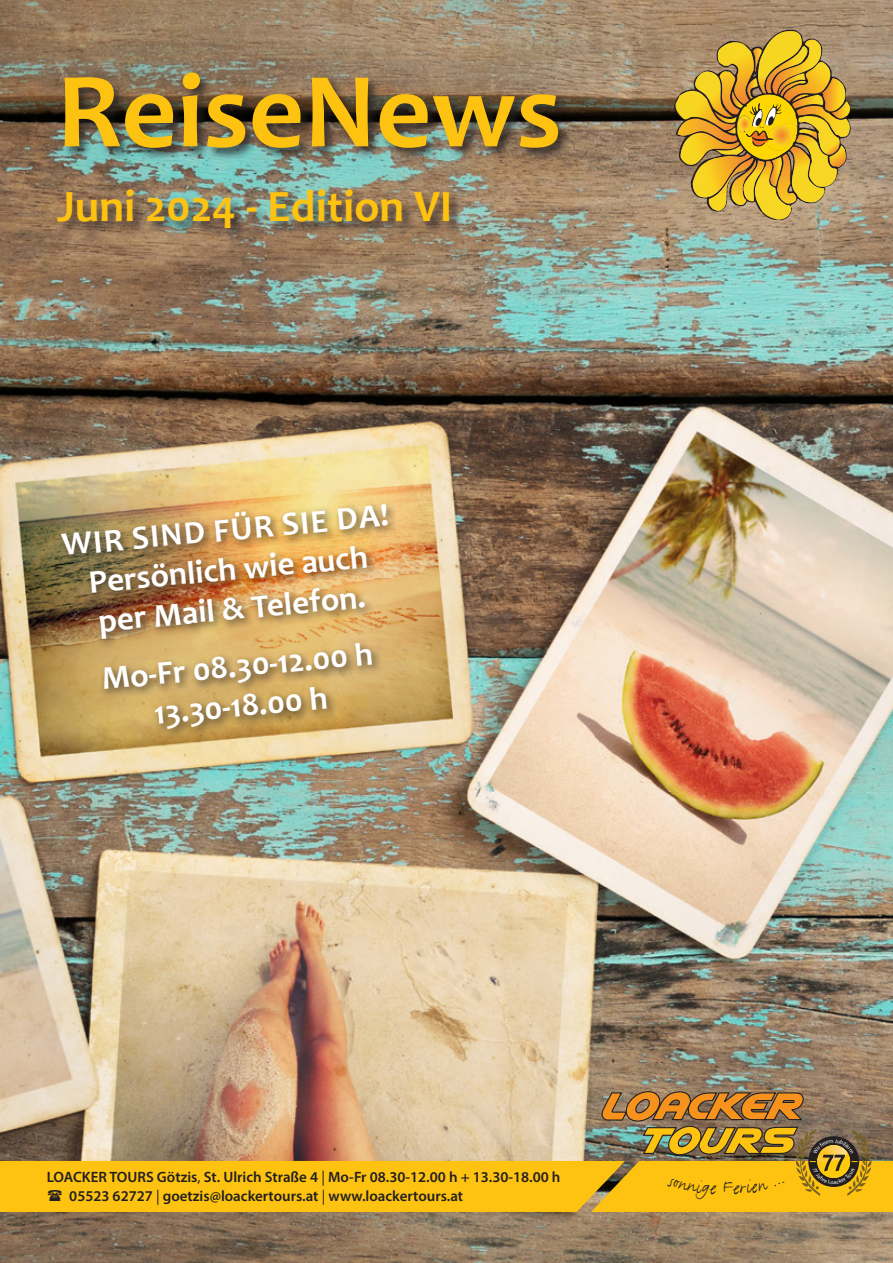
<style>
.page{position:relative;width:893px;height:1263px;background:#fff}
.page>*{position:absolute;margin:0;border:0;box-sizing:border-box;transform-origin:0 0}
.t1{font:700 108px "Candara";color:#fec210}
.t2{font:700 90px "Candara";color:#fec210}
.t3{font:700 45px "Candara";color:#fec210}
.t4{font:700 33px "Candara";color:#fff}
.t5{font:500 21px "FF Justlefthand";color:#231f20}
.t6{font:600 15px/19.5px "Myriad Pro";color:#231f20}
.s1{font-weight:400}
</style>
<div class="page">
<img style="left:0;top:0;width:893px;height:1263px">
<div style="left:55px;top:70px;width:517px;height:172px;background:#231f20;opacity:.75"></div>
<img style="left:850px;top:101px;width:1px;height:18px">
<svg style="left:674px;top:30px;width:176px;height:190px;background:#c7a13b"></svg>
<div style="left:56px;top:500px;width:343px;height:240px;background:#231f20;opacity:.75"></div>
<img style="left:0;top:1090px;width:893px;height:122px">
<p class="t1" style="left:57px;top:43px;width:506px">ReiseNews</p>
<p class="t2" style="left:64px;top:133px;width:184px">2020</p>
<p class="t3" style="left:57px;top:178px;width:397px">Juni 2024 - Edition VI</p>
<p class="t4" style="left:60px;top:523px;width:329px;rotate:-5deg">WIR SIND FÜR SIE DA!</p>
<p class="t4" style="left:87px;top:561px;width:282px;rotate:-5deg">Persönlich wie auch</p>
<p class="t4" style="left:97px;top:600px;width:270px;rotate:-5deg">per Mail &amp; Telefon.</p>
<p class="t4" style="left:100px;top:657px;width:274px;rotate:-5deg">Mo-Fr 08.30-12.00 h</p>
<p class="t4" style="left:153px;top:692px;width:175px;rotate:-5deg">13.30-18.00 h</p>
<p class="t6" style="left:69px;top:1166px;width:493px;text-indent:-23px">LOACKER TOURS Götzis<span class="s1">,</span> St. Ulrich Straße 4 <span class="s1">|</span> Mo-Fr 08.30-12.00 h + 13.30-18.00 h<br>05523 62727 <span class="s1">|</span> goetzis@loackertours.at <span class="s1">|</span> www.loackertours.at</p>
<h3 class="t5" style="left:710px;top:1175px;width:8px">e</h3>
</div>
